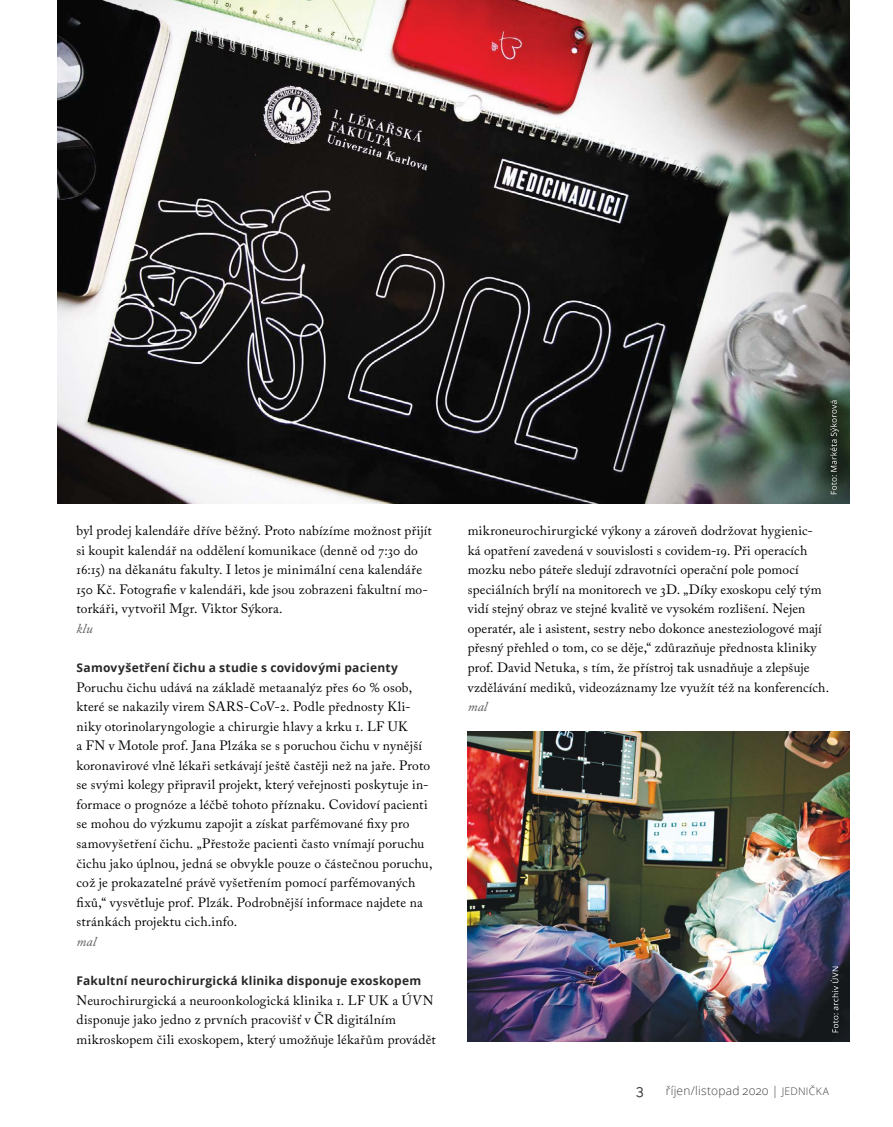
<style>
.page{position:relative;width:893px;height:1127px;background:#fff}
.page>*{position:absolute;margin:0;border:0;box-sizing:border-box;transform-origin:0 0}
.t1{font:15px "Anivers";color:#414042}
.t2{font:13.5px/19.5px "Adobe Caslon Pro";letter-spacing:.015em;color:#000}
.t3{font:italic 13.5px "Adobe Caslon Pro";letter-spacing:.005em;color:#58595b}
.t4{font:700 12px "Open Sans";letter-spacing:.02em;color:#292829}
.t5{font:300 12px "Open Sans";letter-spacing:.015em;color:#414042}
.s1{font-size:10.5px}
</style>
<div class="page">
<img style="left:58px;top:0;width:791px;height:504px">
<svg style="left:830px;top:400px;width:9px;height:94px"></svg>
<img style="left:468px;top:731px;width:381px;height:311px">
<svg style="left:831px;top:966px;width:7px;height:66px"></svg>
<p class="t2" style="left:77px;top:520px;width:357px">byl prodej kalendáře dříve běžný. Proto nabízíme možnost přijít si koupit kalendář na oddělení komunikace (denně od 7:30 do 16:15) na děkanátu fakulty. I letos je minimální cena kalendáře 150 Kč. Fotografie v kalendáři, kde jsou zobrazeni fakultní mo&shy;torkáři, vytvořil Mgr. Viktor Sýkora.</p>
<p class="t3" style="left:77px;top:620px;width:18px">klu</p>
<p class="t4" style="left:77px;top:659px;width:323px">Samovyšetření čichu a studie s covidovými pacienty</p>
<p class="t2" style="left:77px;top:677px;width:357px">Poruchu čichu udává na základě metaanalýz přes 60 % osob, které se nakazily virem SARS-CoV-2. Podle přednosty Kli&shy;niky otorinolaryngologie a chirurgie hlavy a krku 1. LF UK<br>a FN v Motole prof. Jana Plzáka se s poruchou čichu v nynější koronavirové vlně lékaři setkávají ještě častěji než na jaře. Proto se svými kolegy připravil projekt, který veřejnosti poskytuje in&shy;formace o prognóze a léčbě tohoto příznaku. Covidoví pacienti se mohou do výzkumu zapojit a získat parfémované fixy pro samovyšetření čichu. „Přestože pacienti často vnímají poruchu čichu jako úplnou, jedná se obvykle pouze o částečnou poruchu, což je prokazatelné právě vyšetřením pomocí parfémovaných fixů,“ vysvětluje prof. Plzák. Podrobnější informace najdete na stránkách projektu cich.info.</p>
<p class="t3" style="left:77px;top:933px;width:21px">mal</p>
<p class="t4" style="left:77px;top:972px;width:346px">Fakultní neurochirurgická klinika disponuje exoskopem</p>
<p class="t2" style="left:77px;top:990px;width:361px">Neurochirurgická a neuroonkologická klinika 1. LF UK a ÚVN disponuje jako jedno z prvních pracovišť v ČR digitálním mikroskopem čili exoskopem, který umožňuje lékařům provádět</p>
<p class="t2" style="left:468px;top:520px;width:363px">mikroneurochirurgické výkony a zároveň dodržovat hygienic&shy;ká opatření zavedená v souvislosti s covidem-19. Při operacích mozku nebo páteře sledují zdravotníci operační pole pomocí speciálních brýlí na monitorech ve 3D. „Díky exoskopu celý tým vidí stejný obraz ve stejné kvalitě ve vysokém rozlišení. Nejen operatér, ale i asistent, sestry nebo dokonce anesteziologové mají přesný přehled o tom, co se děje,“ zdůrazňuje přednosta kliniky prof. David Netuka, s tím, že přístroj tak usnadňuje a zlepšuje vzdělávání mediků, videozáznamy lze využít též na konferencích.</p>
<p class="t3" style="left:468px;top:698px;width:21px">mal</p>
<p class="t1" style="left:636px;top:1081px;width:9px">3</p>
<p class="t5" style="left:666px;top:1082px;width:165px">říjen/listopad 2020 | <span class="s1">JEDNIČKA</span></p>
</div>
